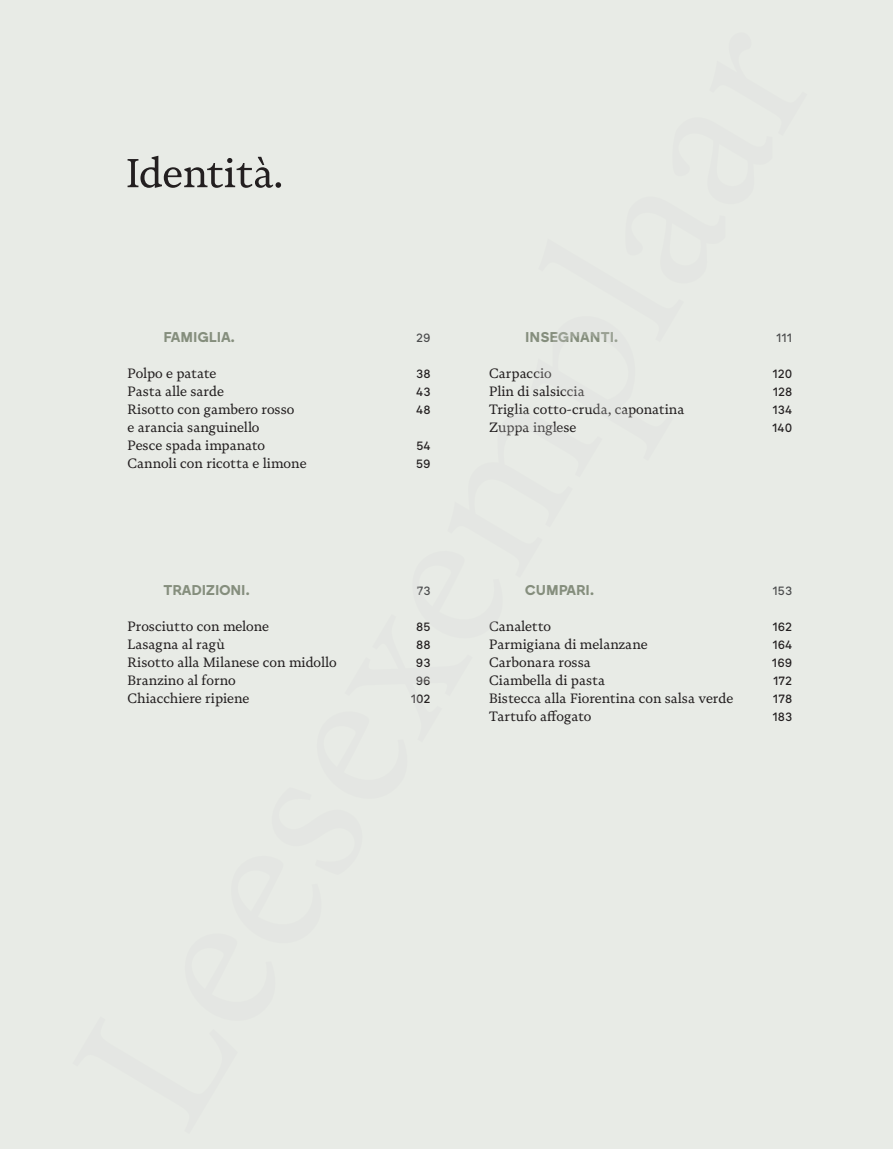
<style>
.page{position:relative;width:893px;height:1149px;background:#fff}
.page>*{position:absolute;margin:0;border:0;box-sizing:border-box;transform-origin:0 0}
.t1{font:700 14.1px "Brockmann";color:#858e7d}
.t2{font:13.5px/18px "Novela";color:#231f20}
.t3{font:500 12px "Brockmann";color:#231f20}
.t4{font:500 12px "Brockmann";color:#4b4c4d}
</style>
<div class="page">
<div style="left:0;top:0;width:893px;height:1148px;background:#e8ebe6"></div>
<p class="t1" style="left:164px;top:328px;width:73px">FAMIGLIA.</p>
<p class="t4" style="left:416px;top:330px;width:16px">29</p>
<p class="t2" style="left:128px;top:364px;width:90px">Polpo e patate</p>
<p class="t3" style="left:416px;top:366px;width:16px">38</p>
<p class="t2" style="left:128px;top:382px;width:98px">Pasta alle sarde</p>
<p class="t3" style="left:416px;top:384px;width:16px">43</p>
<p class="t2" style="left:128px;top:400px;width:168px">Risotto con gambero rosso</p>
<p class="t3" style="left:416px;top:402px;width:16px">48</p>
<p class="t2" style="left:128px;top:418px;width:139px">e arancia sanguinello<br>Pesce spada impanato</p>
<p class="t3" style="left:416px;top:438px;width:16px">54</p>
<p class="t2" style="left:128px;top:454px;width:181px">Cannoli con ricotta e limone</p>
<p class="t3" style="left:416px;top:456px;width:16px">59</p>
<p class="t1" style="left:164px;top:580px;width:88px">TRADIZIONI.</p>
<p class="t4" style="left:417px;top:582px;width:15px">73</p>
<p class="t2" style="left:128px;top:616px;width:143px">Prosciutto con melone</p>
<p class="t3" style="left:416px;top:618px;width:16px">85</p>
<p class="t2" style="left:128px;top:634px;width:99px">Lasagna al ragù</p>
<p class="t3" style="left:416px;top:636px;width:16px">88</p>
<p class="t2" style="left:128px;top:652px;width:211px">Risotto alla Milanese con midollo</p>
<p class="t3" style="left:416px;top:654px;width:16px">93</p>
<p class="t2" style="left:128px;top:670px;width:110px">Branzino al forno</p>
<p class="t3" style="left:416px;top:672px;width:16px">96</p>
<p class="t2" style="left:128px;top:688px;width:123px">Chiacchiere ripiene</p>
<p class="t3" style="left:411px;top:690px;width:21px">102</p>
<p class="t1" style="left:525px;top:328px;width:94px">INSEGNANTI.</p>
<p class="t4" style="left:776px;top:330px;width:18px">111</p>
<p class="t2" style="left:489px;top:364px;width:64px">Carpaccio</p>
<p class="t3" style="left:772px;top:366px;width:21px">120</p>
<p class="t2" style="left:489px;top:382px;width:97px">Plin di salsiccia</p>
<p class="t3" style="left:773px;top:384px;width:21px">128</p>
<p class="t2" style="left:489px;top:400px;width:197px">Triglia cotto-cruda, caponatina</p>
<p class="t3" style="left:772px;top:402px;width:21px">134</p>
<p class="t2" style="left:489px;top:418px;width:89px">Zuppa inglese</p>
<p class="t3" style="left:772px;top:420px;width:22px">140</p>
<p class="t1" style="left:525px;top:580px;width:70px">CUMPARI.</p>
<p class="t4" style="left:772px;top:582px;width:21px">153</p>
<p class="t2" style="left:489px;top:616px;width:63px">Canaletto</p>
<p class="t3" style="left:772px;top:618px;width:21px">162</p>
<p class="t2" style="left:489px;top:634px;width:160px">Parmigiana di melanzane</p>
<p class="t3" style="left:772px;top:636px;width:21px">164</p>
<p class="t2" style="left:489px;top:652px;width:103px">Carbonara rossa</p>
<p class="t3" style="left:772px;top:654px;width:22px">169</p>
<p class="t2" style="left:489px;top:670px;width:117px">Ciambella di pasta</p>
<p class="t3" style="left:773px;top:672px;width:21px">172</p>
<p class="t2" style="left:489px;top:688px;width:246px">Bistecca alla Fiorentina con salsa verde</p>
<p class="t3" style="left:773px;top:690px;width:21px">178</p>
<p class="t2" style="left:489px;top:706px;width:104px">Tartufo affogato</p>
<p class="t3" style="left:772px;top:708px;width:21px">183</p>
</div>
